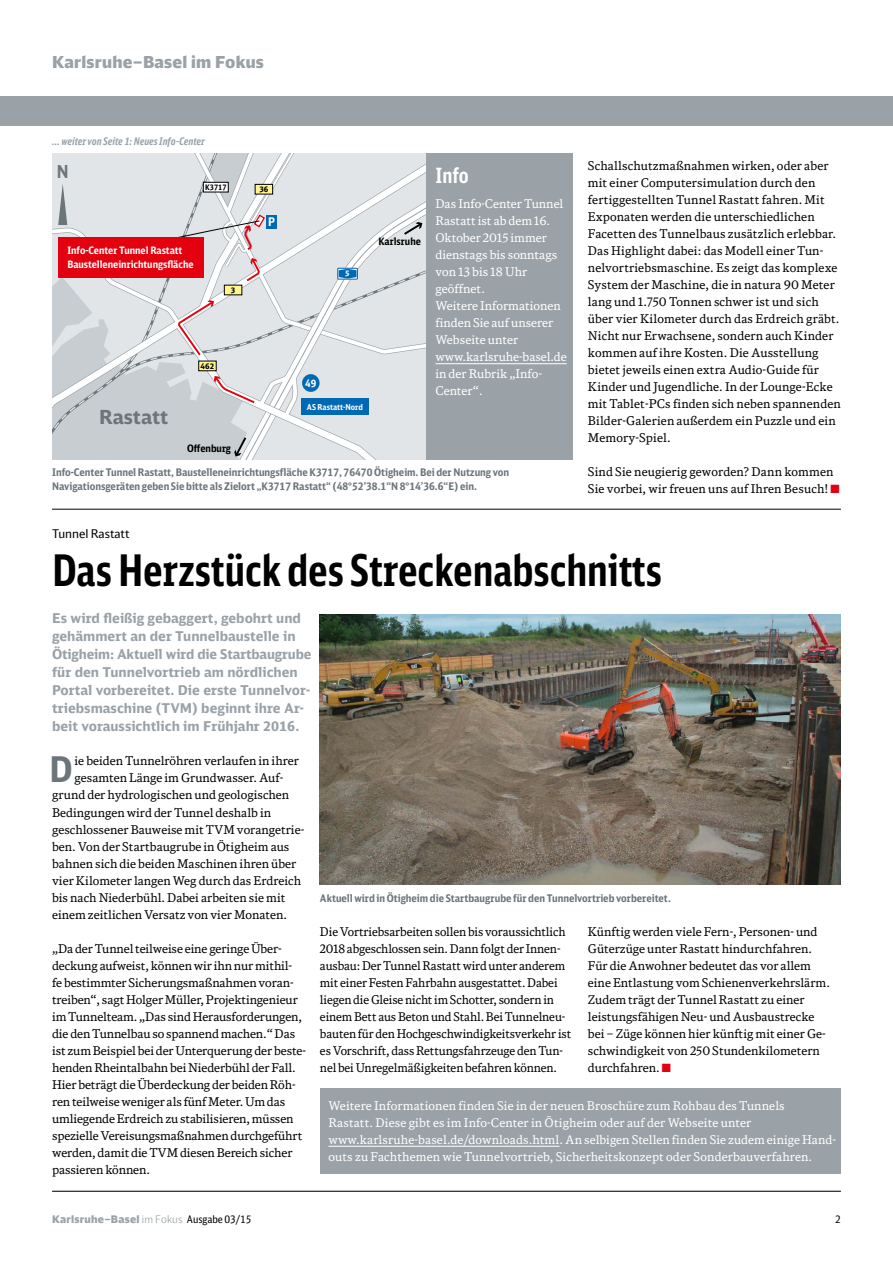
<style>
.page{position:relative;width:893px;height:1263px;background:#fff}
.page>*{position:absolute;margin:0;border:0;box-sizing:border-box;transform-origin:0 0}
.t1{font:700 43.5px "DB Sans Comp";letter-spacing:-.005em;color:#000}
.t2{font:700 35.4px "DB Sans Cond";color:#6c757a}
.t3{font:700 21px "DB Sans Comp";color:#fff}
.t4{font:700 19.35px "DB Sans";color:#6c757a}
.t5{font:700 17.85px "DB Sans Cond";color:#6c757a}
.t6{font:900 16.5px "DB Head";letter-spacing:.015em;color:#9aa2a7}
.t7{font:700 13.5px/18px "DB Sans";color:#9aa2a7}
.t8{font:12px/17px "DB News";color:#000}
.t9{font:12px/17px "DB News";color:#fff}
.t10{font:12px "DB Head";color:#000}
.t11{font:700 11.85px "DB Sans Cond";color:#fff}
.t12{font:700 10.5px/14.1px "DB Sans Cond";color:#6c757a}
.t13{font:900 10.5px "DB Head";letter-spacing:.025em;color:#9aa2a7}
.t14{font:italic 700 10.5px "DB Sans Comp";color:#9aa2a7}
.t15{font:10.5px "DB Sans Cond";color:#000}
.t16{font:700 10.2px/14px "DB Sans Cond";color:#fff}
.t17{font:700 10.2px "DB Sans Cond";color:#000}
.t18{font:700 8.1px "DB Sans Cond";color:#fff}
.t19{font:700 7.65px "DB Sans";color:#000}
.t20{font:700 7.65px "DB Sans Cond";color:#000}
.t21{font:700 7.65px "DB Sans";color:#fff}
.s1{color:#e3000f}
.s2{font-weight:300}
.s3{font-family:"DB Sans Cond";font-weight:400;color:#000}
</style>
<div class="page">
<div style="left:0;top:96px;width:893px;height:29px;background:#9aa2a7"></div>
<svg style="left:52px;top:153px;width:375px;height:306px;background:#d8dcdf"></svg>
<div style="left:266px;top:215px;width:11px;height:13px;background:#0069b4"></div>
<div style="left:58px;top:237px;width:146px;height:40px;background:#e3000f"></div>
<hr style="left:52px;top:509px;width:789px;height:1px;background:#000">
<div style="left:320px;top:1088px;width:521px;height:86px;background:#9aa2a7"></div>
<hr style="left:328px;top:1146px;width:231px;height:1px;background:#fff">
<div style="left:427px;top:153px;width:146px;height:306px;background:#9aa2a7"></div>
<hr style="left:435px;top:363px;width:132px;height:1px;background:#fff">
<hr style="left:52px;top:1191px;width:789px;height:1px;background:#000">
<img style="left:320px;top:615px;width:521px;height:269px">
<h3 class="t6" style="left:52px;top:51px;width:213px">Karlsruhe–Basel im Fokus</h3>
<p class="t14" style="left:52px;top:134px;width:154px">… weiter von Seite 1: Neues Info-Center</p>
<h3 class="t5" style="left:57px;top:160px;width:13px">N</h3>
<p class="t20" style="left:205px;top:182px;width:23px">K3717</p>
<p class="t16" style="left:67px;top:243px;width:128px">Info-Center Tunnel Rastatt<br>Baustelleneinrichtungsfläche</p>
<p class="t19" style="left:231px;top:285px;width:6px">3</p>
<p class="t19" style="left:259px;top:184px;width:11px">36</p>
<p class="t11" style="left:268px;top:215px;width:8px">P</p>
<h3 class="t4" style="left:99px;top:405px;width:70px">Rastatt</h3>
<p class="t19" style="left:201px;top:361px;width:15px">462</p>
<p class="t17" style="left:187px;top:442px;width:45px">Offenburg</p>
<p class="t21" style="left:345px;top:269px;width:6px">5</p>
<p class="t16" style="left:305px;top:376px;width:13px">49</p>
<p class="t18" style="left:307px;top:401px;width:57px">AS Rastatt-Nord</p>
<p class="t17" style="left:378px;top:235px;width:44px">Karlsruhe</p>
<h3 class="t3" style="left:435px;top:162px;width:35px">Info</h3>
<p class="t9" style="left:435px;top:195px;width:133px">Das Info-Center Tunnel<br>Rastatt ist ab dem 16.<br>Oktober 2015 immer dienstags bis sonntags von 13 bis 18 Uhr geöffnet.<br>Weitere Informationen finden Sie auf unserer<br>Webseite unter www.karlsruhe-basel.de in der Rubrik „Info-<br>Center“.</p>
<p class="t12" style="left:52px;top:465px;width:458px">Info-Center Tunnel Rastatt, Baustelleneinrichtungsfläche K3717, 76470 Ötigheim. Bei der Nutzung von<br>Navigationsgeräten geben Sie bitte als Zielort „K3717 Rastatt“ (48°52’38.1“N 8°14’36.6“E) ein.</p>
<p class="t8" style="left:588px;top:157px;width:254px">Schallschutzmaßnahmen wirken, oder aber mit einer Computersimulation durch den fertiggestellten Tunnel Rastatt fahren. Mit Exponaten werden die unterschiedlichen Facetten des Tunnelbaus zusätzlich erlebbar.<br>Das Highlight dabei: das Modell einer Tun&shy;nelvortriebsmaschine. Es zeigt das komplexe System der Maschine, die in natura 90 Meter lang und 1.750 Tonnen schwer ist und sich über vier Kilometer durch das Erdreich gräbt.<br>Nicht nur Erwachsene, sondern auch Kinder kommen auf ihre Kosten. Die Ausstellung bietet jeweils einen extra Audio-Guide für Kinder und Jugendliche. In der Lounge-Ecke mit Tablet-PCs finden sich neben spannenden Bilder-Galerien außerdem ein Puzzle und ein Memory-Spiel.</p>
<p class="t8" style="left:588px;top:463px;width:253px">Sind Sie neugierig geworden? Dann kommen<br>Sie vorbei, wir freuen uns auf Ihren Besuch! <span class="s1">■</span></p>
<p class="t10" style="left:52px;top:526px;width:79px">Tunnel Rastatt</p>
<h1 class="t1" style="left:52px;top:543px;width:612px">Das Herzstück des Streckenabschnitts</h1>
<p class="t7" style="left:52px;top:609px;width:261px">Es wird fleißig gebaggert, gebohrt und gehämmert an der Tunnelbaustelle in Ötigheim: Aktuell wird die Startbaugrube für den Tunnelvortrieb am nördlichen Portal vorbereitet. Die erste Tunnelvor&shy;triebsmaschine (TVM) beginnt ihre Ar&shy;beit voraussichtlich im Frühjahr 2016.</p>
<h2 class="t2" style="left:50px;top:747px;width:25px">D</h2>
<p class="t8" style="left:75px;top:752px;width:226px">ie beiden Tunnelröhren verlaufen in ihrer</p>
<p class="t8" style="left:75px;top:769px;width:210px">gesamten Länge im Grundwasser. Auf-</p>
<p class="t8" style="left:52px;top:786px;width:239px">grund der hydrologischen und geologischen</p>
<p class="t8" style="left:52px;top:803px;width:221px">Bedingungen wird der Tunnel deshalb in</p>
<p class="t8" style="left:52px;top:820px;width:254px">geschlossener Bauweise mit TVM vorangetrie-</p>
<p class="t8" style="left:52px;top:837px;width:239px">ben. Von der Startbaugrube in Ötigheim aus</p>
<p class="t8" style="left:52px;top:854px;width:246px">bahnen sich die beiden Maschinen ihren über</p>
<p class="t8" style="left:52px;top:871px;width:251px">vier Kilometer langen Weg durch das Erdreich</p>
<p class="t8" style="left:52px;top:888px;width:235px">bis nach Niederbühl. Dabei arbeiten sie mit</p>
<p class="t8" style="left:52px;top:905px;width:236px">einem zeitlichen Versatz von vier Monaten.</p>
<p class="t8" style="left:52px;top:939px;width:255px">„Da der Tunnel teilweise eine geringe Über&shy;deckung aufweist, können wir ihn nur mithil-<br>fe bestimmter Sicherungsmaßnahmen voran&shy;treiben“, sagt Holger Müller, Projektingenieur im Tunnelteam. „Das sind Herausforderungen, die den Tunnelbau so spannend machen.“ Das ist zum Beispiel bei der Unterquerung der beste&shy;henden Rheintalbahn bei Niederbühl der Fall.<br>Hier beträgt die Überdeckung der beiden Röh&shy;ren teilweise weniger als fünf Meter. Um das umliegende Erdreich zu stabilisieren, müssen spezielle Vereisungsmaßnahmen durchgeführt werden, damit die TVM diesen Bereich sicher passieren können.</p>
<p class="t12" style="left:320px;top:890px;width:352px">Aktuell wird in Ötigheim die Startbaugrube für den Tunnelvortrieb vorbereitet.</p>
<p class="t8" style="left:320px;top:923px;width:253px">Die Vortriebsarbeiten sollen bis voraussichtlich 2018 abgeschlossen sein. Dann folgt der Innen&shy;ausbau: Der Tunnel Rastatt wird unter anderem mit einer Festen Fahrbahn ausgestattet. Dabei liegen die Gleise nicht im Schotter, sondern in einem Bett aus Beton und Stahl. Bei Tunnelneu&shy;bauten für den Hochgeschwindigkeitsverkehr ist es Vorschrift, dass Rettungsfahrzeuge den Tun&shy;nel bei Unregelmäßigkeiten befahren können.</p>
<p class="t8" style="left:588px;top:923px;width:244px">Künftig werden viele Fern-, Personen- und Güterzüge unter Rastatt hindurchfahren.<br>Für die Anwohner bedeutet das vor allem eine Entlastung vom Schienenverkehrslärm.<br>Zudem trägt der Tunnel Rastatt zu einer leistungsfähigen Neu- und Ausbaustrecke bei – Züge können hier künftig mit einer Ge&shy;schwindigkeit von 250 Stundenkilometern durchfahren. <span class="s1">■</span></p>
<p class="t9" style="left:328px;top:1097px;width:509px">Weitere Informationen finden Sie in der neuen Broschüre zum Rohbau des Tunnels<br>Rastatt. Diese gibt es im Info-Center in Ötigheim oder auf der Webseite unter www.karlsruhe-basel.de/downloads.html. An selbigen Stellen finden Sie zudem einige Hand&shy;outs zu Fachthemen wie Tunnelvortrieb, Sicherheitskonzept oder Sonderbauverfahren.</p>
<p class="t13" style="left:52px;top:1212px;width:201px">Karlsruhe–Basel <span class="s2">im Fokus</span> <span class="s3">Ausgabe 03/15</span></p>
<p class="t15" style="left:835px;top:1212px;width:7px">2</p>
</div>
